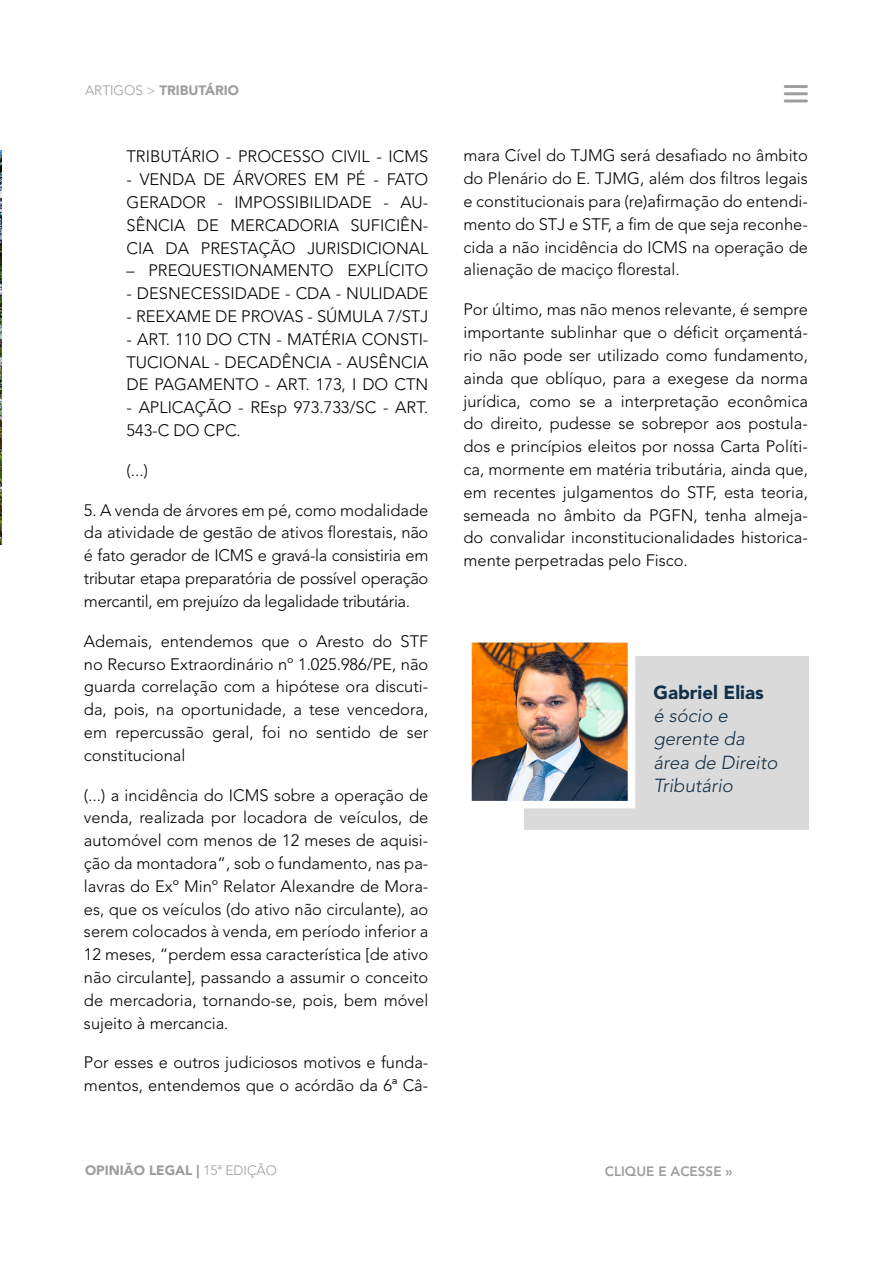
<style>
.page{position:relative;width:893px;height:1263px;background:#fff}
.page>*{position:absolute;margin:0;border:0;box-sizing:border-box;transform-origin:0 0}
.t1{font:italic 300 18.75px/23.2px "Avenir LT Std";color:#12304a}
.t2{font:900 18.75px "Avenir LT Std";color:#12304a}
.t3{font:300 16.5px/22.8px "Avenir LT Std";color:#000;text-align:justify}
.t4{font:900 13.5px "Avenir LT Std";color:#9d9d9c}
.t5{font:800 13.5px "Avenir LT Std";color:#9d9d9c}
.s1{font-weight:300}
</style>
<div class="page">
<hr style="left:785px;top:85px;width:21px;height:3px;background:#9e9e9c">
<hr style="left:785px;top:92px;width:21px;height:3px;background:#9e9e9c">
<hr style="left:785px;top:99px;width:21px;height:3px;background:#9e9e9c">
<img style="left:0;top:151px;width:1px;height:393px">
<div style="left:524px;top:656px;width:285px;height:173px;background:#dadada"></div>
<img style="left:473px;top:644px;width:153px;height:155px">
<div style="left:464px;top:635px;width:171px;height:173px;border:8px solid #fff"></div>
<p class="t4" style="left:85px;top:82px;width:156px"><span class="s1">ARTIGOS &gt;</span> TRIBUTÁRIO</p>
<p class="t3" style="left:126px;top:145px;width:303px">TRIBUTÁRIO - PROCESSO CIVIL - ICMS</p>
<p class="t3" style="left:126px;top:168px;width:303px">- VENDA DE ÁRVORES EM PÉ - FATO GERADOR - IMPOSSIBILIDADE - AU-SÊNCIA DE MERCADORIA SUFICIÊN-CIA DA PRESTAÇÃO JURISDICIONAL</p>
<p class="t3" style="left:126px;top:259px;width:303px">– PREQUESTIONAMENTO EXPLÍCITO</p>
<p class="t3" style="left:126px;top:282px;width:303px">- DESNECESSIDADE - CDA - NULIDADE</p>
<p class="t3" style="left:126px;top:305px;width:303px">- REEXAME DE PROVAS - SÚMULA 7/STJ</p>
<p class="t3" style="left:126px;top:328px;width:303px">- ART. 110 DO CTN - MATÉRIA CONSTI-TUCIONAL - DECADÊNCIA - AUSÊNCIA DE PAGAMENTO - ART. 173, I DO CTN</p>
<p class="t3" style="left:126px;top:396px;width:303px">- APLICAÇÃO - REsp 973.733/SC - ART.<br>543-C DO CPC.</p>
<p class="t3" style="left:126px;top:459px;width:23px">(...)</p>
<p class="t3" style="left:84px;top:499px;width:346px">5. A venda de árvores em pé, como modalidade da atividade de gestão de ativos florestais, não é fato gerador de ICMS e gravá-la consistiria em tributar etapa preparatória de possível operação mercantil, em prejuízo da legalidade tributária.</p>
<p class="t3" style="left:84px;top:630px;width:346px">Ademais, entendemos que o Aresto do STF no Recurso Extraordinário nº 1.025.986/PE, não guarda correlação com a hipótese ora discuti&shy;da, pois, na oportunidade, a tese vencedora, em repercussão geral, foi no sentido de ser constitucional</p>
<p class="t3" style="left:84px;top:783px;width:346px">(...) a incidência do ICMS sobre a operação de venda, realizada por locadora de veículos, de automóvel com menos de 12 meses de aquisi&shy;ção da montadora”, sob o fundamento, nas pa&shy;lavras do Exº Minº Relator Alexandre de Mora&shy;es, que os veículos (do ativo não circulante), ao serem colocados à venda, em período inferior a 12 meses, “perdem essa característica [de ativo não circulante], passando a assumir o conceito de mercadoria, tornando-se, pois, bem móvel sujeito à mercancia.</p>
<p class="t3" style="left:84px;top:1051px;width:346px">Por esses e outros judiciosos motivos e funda&shy;mentos, entendemos que o acórdão da 6ª Câ-</p>
<p class="t3" style="left:463px;top:144px;width:346px">mara Cível do TJMG será desafiado no âmbito do Plenário do E. TJMG, além dos filtros legais e constitucionais para (re)afirmação do entendi&shy;mento do STJ e STF, a fim de que seja reconhe&shy;cida a não incidência do ICMS na operação de alienação de maciço florestal.</p>
<p class="t3" style="left:463px;top:298px;width:346px">Por último, mas não menos relevante, é sempre importante sublinhar que o déficit orçamentá&shy;rio não pode ser utilizado como fundamento, ainda que oblíquo, para a exegese da norma jurídica, como se a interpretação econômica do direito, pudesse se sobrepor aos postula&shy;dos e princípios eleitos por nossa Carta Políti&shy;ca, mormente em matéria tributária, ainda que, em recentes julgamentos do STF, esta teoria, semeada no âmbito da PGFN, tenha almeja&shy;do convalidar inconstitucionalidades historica&shy;mente perpetradas pelo Fisco.</p>
<p class="t2" style="left:653px;top:681px;width:112px">Gabriel Elias</p>
<p class="t1" style="left:653px;top:704px;width:126px">é sócio e gerente da área de Direito<br>Tributário</p>
<p class="t4" style="left:85px;top:1162px;width:194px">OPINIÃO LEGAL | <span class="s1">15a EDIÇÃO</span></p>
<p class="t5" style="left:605px;top:1164px;width:129px">CLIQUE E ACESSE »</p>
</div>
